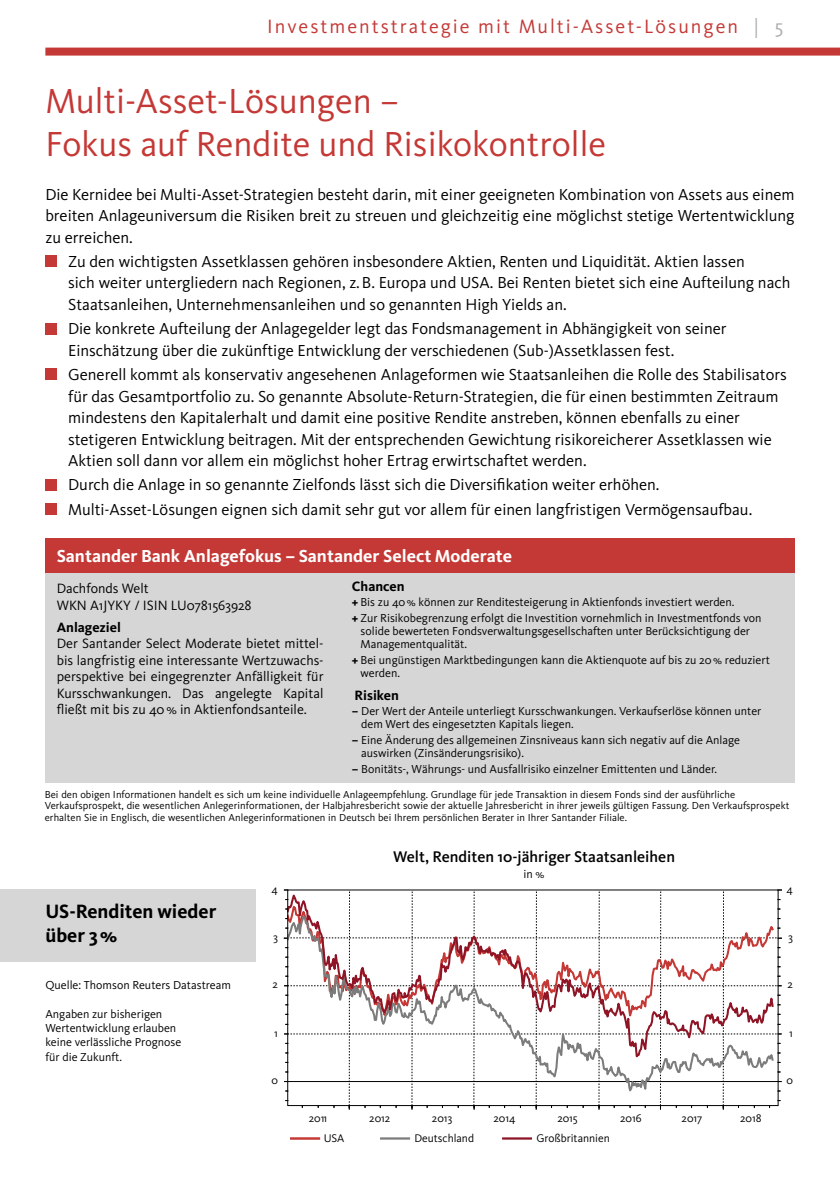
<style>
.page{position:relative;width:840px;height:1191px;background:#fff}
.page>*{position:absolute;margin:0;border:0;box-sizing:border-box;transform-origin:0 0}
.t1{font:36px/43.2px "Kievit";color:#c43835}
.t2{font:20px "Kievit";letter-spacing:.1em;color:#c43835}
.t3{font:700 20px/24px "Kievit OT";color:#000}
.t4{font:700 18px "Kievit OT";color:#fff}
.Unterpunkte{font:16.4px/21.6px "Kievit";color:#000}
.Editorial{font:16.4px/21.6px "Kievit";color:#000;text-align:justify}
.Fließtext_Blocksatz{font:500 16px "Kievit";color:#000}
.Kasten{font:14px/16.4px "Kievit";color:#000;text-align:justify}
.Kasten-2{font:700 14px "Kievit OT";color:#000}
.Kasten-3{font:12px/13px "Kievit";color:#000}
.Fließtext_Blocksatz-2{font:12px "Kievit";color:#000}
.t5{font:11.4px "Kievit";letter-spacing:-.005em;color:#000}
.t6{font:10.4px/11.6px "Kievit";letter-spacing:.005em;color:#000}
.s1{color:#aaa}
.s2{font-weight:800}
.s3{font-family:"Kievit OT";font-weight:700}
</style>
<div class="page">
<div style="left:45px;top:48px;width:794px;height:8px;background:#c43835"></div>
<div style="left:0;top:889px;width:255px;height:72px;background:#d6d6d6"></div>
<div style="left:45px;top:573px;width:749px;height:209px;background:#d6d6d6"></div>
<div style="left:45px;top:539px;width:749px;height:34px;background:#c43835"></div>
<div style="left:45px;top:255px;width:12px;height:12px;background:#c43835"></div>
<div style="left:45px;top:323px;width:12px;height:11px;background:#c43835"></div>
<div style="left:45px;top:369px;width:12px;height:11px;background:#c43835"></div>
<div style="left:45px;top:479px;width:12px;height:11px;background:#c43835"></div>
<div style="left:45px;top:503px;width:12px;height:12px;background:#c43835"></div>
<hr style="left:291px;top:1137px;width:28px;height:2px;background:#c43835">
<hr style="left:381px;top:1137px;width:27px;height:2px;background:#7c7c7c">
<hr style="left:503px;top:1137px;width:27px;height:2px;background:#8f1526">
<svg style="left:284px;top:889px;width:497px;height:220px"></svg>
<svg style="left:289px;top:1061px;width:485px;height:39px"></svg>
<svg style="left:289px;top:891px;width:485px;height:170px"></svg>
<p class="t2" style="left:267px;top:16px;width:517px">Investmentstrategie mit Multi-Asset-Lösungen <span class="s1">| 5</span></p>
<p class="t1" style="left:45px;top:80px;width:562px">Multi-Asset-Lösungen –<br>Fokus auf Rendite und Risikokontrolle</p>
<p class="Editorial" style="left:45px;top:183px;width:750px">Die Kernidee bei Multi-Asset-Strategien besteht darin, mit einer geeigneten Kombination von Assets aus einem breiten Anlageuniversum die Risiken breit zu streuen und gleichzeitig eine möglichst stetige Wertentwicklung zu erreichen.</p>
<p class="Unterpunkte" style="left:68px;top:251px;width:723px">Zu den wichtigsten Assetklassen gehören insbesondere Aktien, Renten und Liquidität. Aktien lassen<br>sich weiter untergliedern nach Regionen, z.B. Europa und USA. Bei Renten bietet sich eine Aufteilung nach<br>Staatsanleihen, Unternehmensanleihen und so genannten High Yields an.</p>
<p class="Unterpunkte" style="left:68px;top:318px;width:659px">Die konkrete Aufteilung der Anlagegelder legt das Fondsmanagement in Abhängigkeit von seiner<br>Einschätzung über die zukünftige Entwicklung der verschiedenen (Sub-)Assetklassen fest.</p>
<p class="Unterpunkte" style="left:68px;top:364px;width:719px">Generell kommt als konservativ angesehenen Anlageformen wie Staatsanleihen die Rolle des Stabilisators für das Gesamtportfolio zu. So genannte Absolute-Return-Strategien, die für einen bestimmten Zeitraum mindestens den Kapitalerhalt und damit eine positive Rendite anstreben, können ebenfalls zu einer stetigeren Entwicklung beitragen. Mit der entsprechenden Gewichtung risikoreicherer Assetklassen wie Aktien soll dann vor allem ein möglichst hoher Ertrag erwirtschaftet werden.</p>
<p class="Unterpunkte" style="left:68px;top:474px;width:592px">Durch die Anlage in so genannte Zielfonds lässt sich die Diversifikation weiter erhöhen.</p>
<p class="Unterpunkte" style="left:68px;top:499px;width:685px">Multi-Asset-Lösungen eignen sich damit sehr gut vor allem für einen langfristigen Vermögensaufbau.</p>
<p class="t4" style="left:57px;top:546px;width:456px">Santander Bank Anlagefokus – Santander Select Moderate</p>
<p class="Kasten" style="left:57px;top:580px;width:93px">Dachfonds Welt</p>
<p class="Kasten" style="left:57px;top:597px;width:196px">WKN A1JYKY / ISIN LU0781563928</p>
<p class="Kasten-2" style="left:57px;top:619px;width:66px">Anlageziel</p>
<p class="Kasten" style="left:57px;top:635px;width:268px">Der Santander Select Moderate bietet mittel&shy;bis langfristig eine interessante Wertzuwachs&shy;perspektive bei eingegrenzter Anfälligkeit für Kursschwankungen. Das angelegte Kapital fließt mit bis zu 40% in Aktienfondsanteile.</p>
<p class="Kasten-2" style="left:351px;top:577px;width:54px">Chancen</p>
<p class="Kasten-3" style="left:351px;top:596px;width:384px"><span class="s2">+</span> Bis zu 40% können zur Renditesteigerung in Aktienfonds investiert werden.</p>
<p class="Kasten-3" style="left:360px;top:612px;width:402px;text-indent:-9px"><span class="s2">+</span> Zur Risikobegrenzung erfolgt die Investition vornehmlich in Investmentfonds von solide bewerteten Fondsverwaltungsgesellschaften unter Berücksichtigung der<br>Managementqualität.</p>
<p class="Kasten-3" style="left:360px;top:653px;width:410px;text-indent:-9px"><span class="s2">+</span> Bei ungünstigen Marktbedingungen kann die Aktienquote auf bis zu 20% reduziert werden.</p>
<p class="Kasten-2" style="left:354px;top:686px;width:46px">Risiken</p>
<p class="Kasten-3" style="left:361px;top:705px;width:401px;text-indent:-9px"><span class="s3">–</span> Der Wert der Anteile unterliegt Kursschwankungen. Verkaufserlöse können unter dem Wert des eingesetzten Kapitals liegen.</p>
<p class="Kasten-3" style="left:361px;top:734px;width:380px;text-indent:-9px"><span class="s3">–</span> Eine Änderung des allgemeinen Zinsniveaus kann sich negativ auf die Anlage auswirken (Zinsänderungsrisiko).</p>
<p class="Kasten-3" style="left:351px;top:762px;width:366px"><span class="s3">–</span> Bonitäts-, Währungs- und Ausfallrisiko einzelner Emittenten und Länder.</p>
<p class="t6" style="left:45px;top:788px;width:745px">Bei den obigen Informationen handelt es sich um keine individuelle Anlageempfehlung. Grundlage für jede Transaktion in diesem Fonds sind der ausführliche<br>Verkaufsprospekt, die wesentlichen Anlegerinformationen, der Halbjahresbericht sowie der aktuelle Jahresbericht in ihrer jeweils gültigen Fassung. Den Verkaufsprospekt erhalten Sie in Englisch, die wesentlichen Anlegerinformationen in Deutsch bei Ihrem persönlichen Berater in Ihrer Santander Filiale.</p>
<p class="Fließtext_Blocksatz" style="left:393px;top:848px;width:283px">Welt, Renditen 10-jähriger Staatsanleihen</p>
<p class="Fließtext_Blocksatz-2" style="left:523px;top:867px;width:23px">in %</p>
<p class="t3" style="left:45px;top:899px;width:172px">US-Renditen wieder über 3%</p>
<p class="Kasten-3" style="left:45px;top:978px;width:187px">Quelle: Thomson Reuters Datastream</p>
<p class="Kasten-3" style="left:45px;top:1006px;width:137px;line-height:14.4px">Angaben zur bisherigen<br>Wertentwicklung erlauben keine verlässliche Prognose für die Zukunft.</p>
<p class="t5" style="left:271px;top:882px;width:8px">4</p>
<p class="t5" style="left:786px;top:882px;width:8px">4</p>
<p class="t5" style="left:273px;top:930px;width:6px">3</p>
<p class="t5" style="left:787px;top:930px;width:6px">3</p>
<p class="t5" style="left:272px;top:978px;width:7px">2</p>
<p class="t5" style="left:787px;top:978px;width:7px">2</p>
<p class="t5" style="left:274px;top:1026px;width:5px">1</p>
<p class="t5" style="left:788px;top:1026px;width:5px">1</p>
<p class="t5" style="left:271px;top:1074px;width:8px">0</p>
<p class="t5" style="left:785px;top:1074px;width:8px">0</p>
<p class="t5" style="left:308px;top:1112px;width:20px">2011</p>
<p class="t5" style="left:369px;top:1112px;width:23px">2012</p>
<p class="t5" style="left:431px;top:1112px;width:22px">2013</p>
<p class="t5" style="left:493px;top:1112px;width:24px">2014</p>
<p class="t5" style="left:557px;top:1112px;width:22px">2015</p>
<p class="t5" style="left:619px;top:1112px;width:23px">2016</p>
<p class="t5" style="left:681px;top:1112px;width:22px">2017</p>
<p class="t5" style="left:739px;top:1112px;width:23px">2018</p>
<p class="t5" style="left:323px;top:1131px;width:22px">USA</p>
<p class="t5" style="left:414px;top:1131px;width:61px">Deutschland</p>
<p class="t5" style="left:536px;top:1131px;width:75px">Großbritannien</p>
</div>
